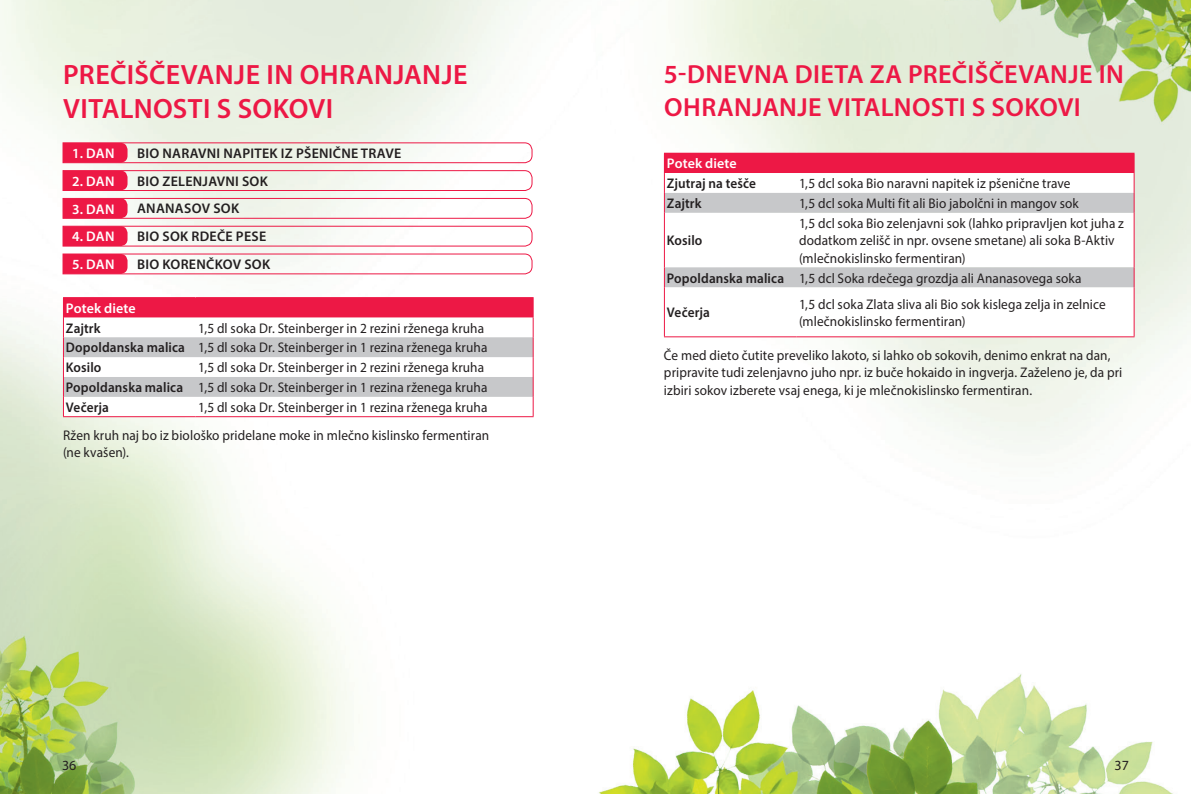
<style>
.page{position:relative;width:1191px;height:794px;background:#fff}
.page>*{position:absolute;margin:0;border:0;box-sizing:border-box;transform-origin:0 0}
.t1{font:600 28px/33.6px "Myriad Pro";letter-spacing:.015em;color:#ed1845}
.t2{font:600 26.25px/33.6px "Myriad Pro";letter-spacing:.015em;color:#ed1845}
.t3{font:14px/17.5px "Myriad Pro";letter-spacing:.01em;color:#231f20;scale:.95 1}
.t4{font:600 14px "Myriad Pro";letter-spacing:.01em;color:#231f20}
.t5{font:600 14px "Myriad Pro";letter-spacing:.01em;color:#fff}
.t6{font:600 14px "Myriad Pro";letter-spacing:.01em;color:#231f20;scale:.95 1}
.t7{font:14px "Myriad Pro";letter-spacing:.01em;color:#231f20}
.s1{font-weight:600}
</style>
<div class="page">
<img style="left:0;top:0;width:1191px;height:794px">
<hr style="left:63px;top:297px;width:133px;height:1px;background:#ed1845">
<hr style="left:196px;top:297px;width:337px;height:1px;background:#ed1845">
<svg style="left:63px;top:298px;width:471px;height:118px"></svg>
<hr style="left:63px;top:416px;width:133px;height:1px;background:#ed1845">
<hr style="left:196px;top:416px;width:337px;height:1px;background:#ed1845">
<svg style="left:62px;top:142px;width:471px;height:22px"></svg>
<svg style="left:62px;top:170px;width:471px;height:21px"></svg>
<svg style="left:62px;top:197px;width:471px;height:22px"></svg>
<svg style="left:62px;top:225px;width:471px;height:22px"></svg>
<svg style="left:62px;top:253px;width:471px;height:22px"></svg>
<div style="left:664px;top:153px;width:470px;height:20px;background:#ed1845"></div>
<svg style="left:665px;top:173px;width:468px;height:163px"></svg>
<svg style="left:665px;top:193px;width:468px;height:94px"></svg>
<svg style="left:664px;top:173px;width:1px;height:40px"></svg>
<svg style="left:1133px;top:173px;width:1px;height:40px"></svg>
<hr style="left:664px;top:213px;width:1px;height:54px;background:#ed1845">
<hr style="left:1133px;top:213px;width:1px;height:54px;background:#ed1845">
<svg style="left:664px;top:267px;width:1px;height:20px"></svg>
<svg style="left:1133px;top:267px;width:1px;height:20px"></svg>
<hr style="left:664px;top:287px;width:1px;height:49px;background:#ed1845">
<hr style="left:1133px;top:287px;width:1px;height:49px;background:#ed1845">
<hr style="left:664px;top:336px;width:132px;height:1px;background:#ed1845">
<hr style="left:796px;top:336px;width:338px;height:1px;background:#ed1845">
<h1 class="t1" style="left:63px;top:57px;width:406px">PREČIŠČEVANJE IN OHRANJANJE<br>VITALNOSTI S SOKOVI</h1>
<h2 class="t2" style="left:664px;top:56px;width:461px">5-DNEVNA DIETA ZA PREČIŠČEVANJE IN<br>OHRANJANJE VITALNOSTI S SOKOVI</h2>
<p class="t5" style="left:72px;top:144px;width:24px">1. DAN</p>
<p class="t4" style="left:137px;top:144px;width:35px">BIO NARAVNI</p>
<p class="t4" style="left:223px;top:144px;width:9px">NAPITEK</p>
<p class="t4" style="left:281px;top:144px;width:24px">IZ PŠENIČNE</p>
<p class="t4" style="left:361px;top:144px;width:9px">TRAVE</p>
<p class="t5" style="left:72px;top:172px;width:24px">2. DAN</p>
<p class="t4" style="left:137px;top:172px;width:34px">BIO ZELENJAVNI</p>
<p class="t4" style="left:242px;top:172px;width:10px">SOK</p>
<p class="t5" style="left:72px;top:200px;width:24px">3. DAN</p>
<p class="t4" style="left:137px;top:200px;width:20px">ANANASOV</p>
<p class="t4" style="left:213px;top:200px;width:10px">SOK</p>
<p class="t5" style="left:72px;top:228px;width:24px">4. DAN</p>
<p class="t4" style="left:137px;top:227px;width:35px">BIO SOK</p>
<p class="t4" style="left:191px;top:227px;width:9px">RDEČE</p>
<p class="t4" style="left:236px;top:227px;width:9px">PESE</p>
<p class="t5" style="left:72px;top:255px;width:24px">5. DAN</p>
<p class="t4" style="left:137px;top:255px;width:35px">BIO KORENČKOV</p>
<p class="t4" style="left:244px;top:255px;width:10px">SOK</p>
<p class="t5" style="left:66px;top:299px;width:71px">POTEK DIETE</p>
<p class="t6" style="left:66px;top:319px;width:38px">ZAJTRK</p>
<p class="t3" style="left:66px;top:318px;width:445px;line-height:19.8px;text-indent:132px">1,5 dl soka Dr. Steinberger in 2 rezini rženega kruha<br><span class="s1">DOPOLDANSKA MALICA</span> 1,5 dl soka Dr. Steinberger in 1 rezina rženega kruha<br><span class="s1">KOSILO</span></p>
<p class="t3" style="left:66px;top:357px;width:445px;line-height:19.8px;text-indent:132px">1,5 dl soka Dr. Steinberger in 2 rezini rženega kruha<br><span class="s1">POPOLDANSKA MALICA</span> 1,5 dl soka Dr. Steinberger in 1 rezina rženega kruha<br><span class="s1">VEČERJA</span></p>
<p class="t3" style="left:63px;top:393px;width:450px;line-height:27.8px;text-align:right">1,5 dl soka Dr. Steinberger in 1 rezina rženega kruha<br>Ržen kruh naj bo iz biološko pridelane moke in mlečno kislinsko fermentiran</p>
<p class="t3" style="left:63px;top:444px;width:71px">(ne kvašen).</p>
<p class="t5" style="left:667px;top:155px;width:71px">POTEK DIETE</p>
<p class="t6" style="left:667px;top:175px;width:95px">ZJUTRAJ NA TEŠČE</p>
<p class="t3" style="left:799px;top:175px;width:287px">1,5 dcl soka Bio naravni napitek iz pšenične trave</p>
<p class="t6" style="left:667px;top:194px;width:38px">ZAJTRK</p>
<p class="t3" style="left:799px;top:194px;width:296px">1,5 dcl soka Multi fit ali Bio jabolčni in mangov sok</p>
<p class="t6" style="left:667px;top:232px;width:39px">KOSILO</p>
<p class="t3" style="left:799px;top:214px;width:343px">1,5 dcl soka Bio zelenjavni sok (lahko pripravljen kot juha z dodatkom zelišč in npr. ovsene smetane) ali soka B-Aktiv (mlečnokislinsko fermentiran)</p>
<p class="t3" style="left:667px;top:269px;width:438px"><span class="s1">POPOLDANSKA MALICA</span> 1,5 dcl Soka rdečega grozdja ali Ananasovega soka</p>
<p class="t6" style="left:667px;top:304px;width:47px">VEČERJA</p>
<p class="t3" style="left:799px;top:295px;width:324px">1,5 dcl soka Zlata sliva ali Bio sok kislega zelja in zelnice (mlečnokislinsko fermentiran)</p>
<p class="t3" style="left:664px;top:346px;width:484px">Če med dieto čutite preveliko lakoto, si lahko ob sokovih, denimo enkrat na dan, pripravite tudi zelenjavno juho npr. iz buče hokaido in ingverja. Zaželeno je, da pri izbiri sokov izberete vsaj enega, ki je mlečnokislinsko fermentiran.</p>
<p class="t7" style="left:62px;top:756px;width:16px">36</p>
<p class="t7" style="left:1114px;top:756px;width:16px">37</p>
</div>
